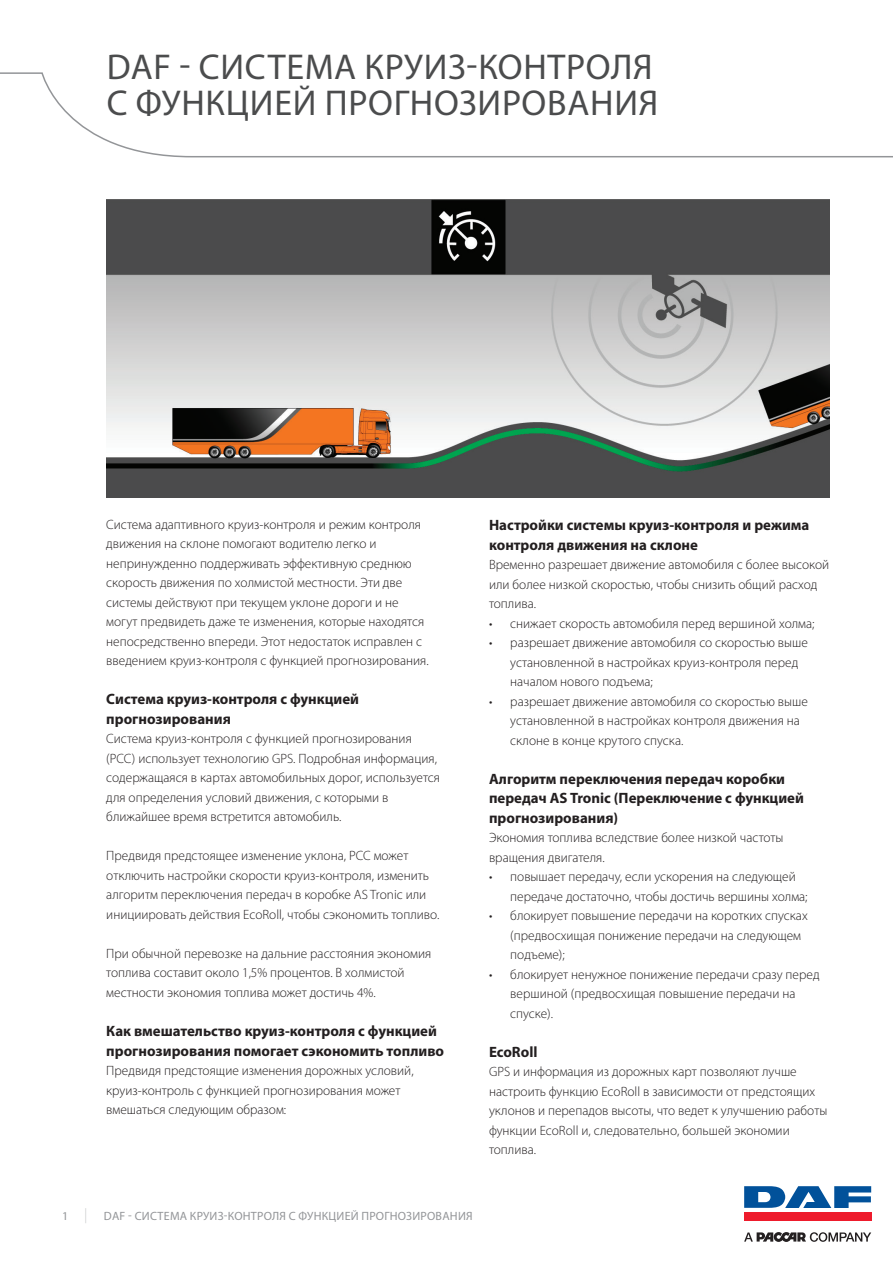
<style>
.page{position:relative;width:893px;height:1263px;background:#fff}
.page>*{position:absolute;margin:0;border:0;box-sizing:border-box;transform-origin:0 0}
.t1{font:36px/36px "Myriad Pro";letter-spacing:.02em;color:#4b4c4d}
.t2{font:700 15px/19.5px "Myriad Pro";color:#231f20}
.t3{font:300 13.5px/19.5px "Myriad Pro";color:#231f20}
.t4{font:12px "Myriad Pro";letter-spacing:.02em;color:#939598}
.s1{font-family:"Helvetica Neue LT Pro";font-weight:200;font-size:15px}
</style>
<div class="page">
<img style="left:106px;top:200px;width:723px;height:297px">
<svg style="left:744px;top:1232px;width:127px;height:10px"></svg>
<div style="left:744px;top:1213px;width:127px;height:8px;background:#ee1b2c"></div>
<svg style="left:744px;top:1186px;width:127px;height:22px"></svg>
<svg style="left:0;top:72px;width:893px;height:86px"></svg>
<h1 class="t1" style="left:107px;top:48px;width:553px">DAF - СИСТЕМА КРУИЗ-КОНТРОЛЯ<br>С ФУНКЦИЕЙ ПРОГНОЗИРОВАНИЯ</h1>
<p class="t3" style="left:106px;top:515px;width:324px">Система адаптивного круиз-контроля и режим контроля движения на склоне помогают водителю легко и непринужденно поддерживать эффективную среднюю скорость движения по холмистой местности. Эти две системы действуют при текущем уклоне дороги и не могут предвидеть даже те изменения, которые находятся непосредственно впереди. Этот недостаток исправлен с введением круиз-контроля с функцией прогнозирования.</p>
<p class="t2" style="left:106px;top:689px;width:254px">Система круиз-контроля с функцией прогнозирования</p>
<p class="t3" style="left:106px;top:729px;width:335px">Система круиз-контроля с функцией прогнозирования (PCC) использует технологию GPS. Подробная информация, содержащаяся в картах автомобильных дорог, используется для определения условий движения, с которыми в ближайшее время встретится автомобиль.</p>
<p class="t3" style="left:106px;top:846px;width:335px">Предвидя предстоящее изменение уклона, PCC может отключить настройки скорости круиз-контроля, изменить алгоритм переключения передач в коробке AS Tronic или инициировать действия EcoRoll, чтобы сэкономить топливо.</p>
<p class="t3" style="left:106px;top:944px;width:327px">При обычной перевозке на дальние расстояния экономия топлива составит около 1,5% процентов. В холмистой местности экономия топлива может достичь 4%.</p>
<p class="t2" style="left:106px;top:1021px;width:339px">Как вмешательство круиз-контроля с функцией прогнозирования помогает сэкономить топливо</p>
<p class="t3" style="left:106px;top:1061px;width:309px">Предвидя предстоящие изменения дорожных условий, круиз-контроль с функцией прогнозирования может вмешаться следующим образом:</p>
<p class="t2" style="left:489px;top:515px;width:322px">Настройки системы круиз-контроля и режима контроля движения на склоне</p>
<p class="t3" style="left:489px;top:555px;width:342px">Временно разрешает движение автомобиля с более высокой или более низкой скоростью, чтобы снизить общий расход топлива.</p>
<p class="t3" style="left:489px;top:613px;width:327px">• снижает скорость автомобиля перед вершиной холма;</p>
<p class="t3" style="left:510px;top:633px;width:299px;text-indent:-21px">• разрешает движение автомобиля со скоростью выше установленной в настройках круиз-контроля перед началом нового подъема;</p>
<p class="t3" style="left:510px;top:691px;width:299px;text-indent:-21px">• разрешает движение автомобиля со скоростью выше установленной в настройках контроля движения на склоне в конце крутого спуска.</p>
<p class="t2" style="left:489px;top:768px;width:316px">Алгоритм переключения передач коробки передач AS Tronic (Переключение с функцией прогнозирования)</p>
<p class="t3" style="left:489px;top:828px;width:296px">Экономия топлива вследствие более низкой частоты вращения двигателя.</p>
<p class="t3" style="left:510px;top:867px;width:299px;text-indent:-21px">• повышает передачу, если ускорения на следующей передаче достаточно, чтобы достичь вершины холма;</p>
<p class="t3" style="left:510px;top:906px;width:299px;text-indent:-21px">• блокирует повышение передачи на коротких спусках (предвосхищая понижение передачи на следующем подъеме);</p>
<p class="t3" style="left:510px;top:964px;width:311px;text-indent:-21px">• блокирует ненужное понижение передачи сразу перед вершиной (предвосхищая повышение передачи на спуске).</p>
<p class="t2" style="left:489px;top:1041px;width:50px">EcoRoll</p>
<p class="t3" style="left:489px;top:1062px;width:340px">GPS и информация из дорожных карт позволяют лучше настроить функцию EcoRoll в зависимости от предстоящих уклонов и перепадов высоты, что ведет к улучшению работы функции EcoRoll и, следовательно, большей экономии топлива.</p>
<p class="t4" style="left:62px;top:1209px;width:412px">1 <span class="s1">|</span> DAF - СИСТЕМА КРУИЗ-КОНТРОЛЯ С ФУНКЦИЕЙ ПРОГНОЗИРОВАНИЯ</p>
</div>
